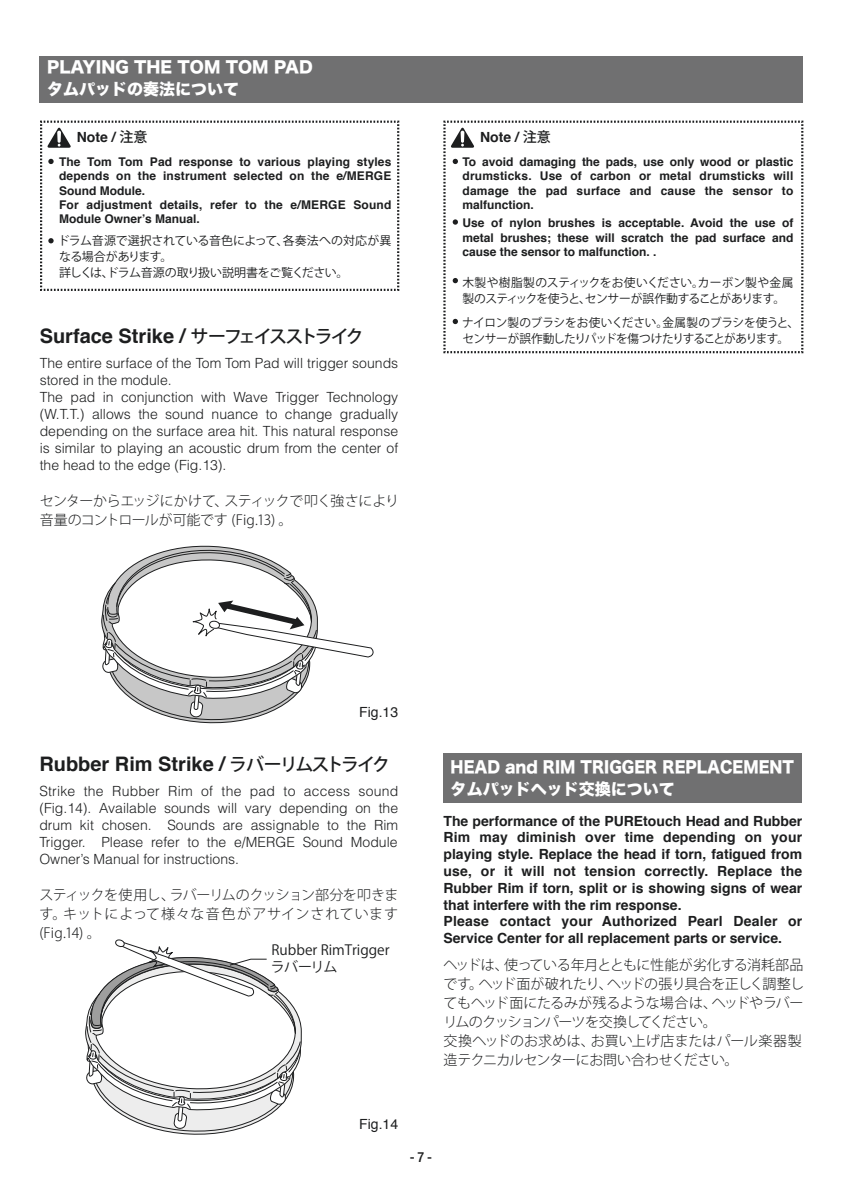
<style>
.page{position:relative;width:842px;height:1191px;background:#fff}
.page>*{position:absolute;margin:0;border:0;box-sizing:border-box;transform-origin:0 0}
.t1{font:700 20px "Helvetica";color:#1d1e1f}
.t2{font:16px/22px "Hira Kaku Std W8";color:#fff;scale:.93 1}
.t3{font:16px/22px "Hira Kaku Std W8";color:#fff}
.t4{font:300 14px/17px "Helvetica";color:#1d1e1f}
.t5{font:700 14px/16.8px "Helvetica";color:#1d1e1f}
.t6{font:300 14px/19px "Koz Go Pro";letter-spacing:-.025em;color:#1d1e1f}
.t7{font:14px/16.8px "Koz Go Pro";color:#1d1e1f}
.t8{font:14px "Helvetica";color:#1d1e1f}
.t9{font:500 condensed 14px "Helvetica Neue";color:#1d1e1f}
.t10{font:700 12px/14.4px "Helvetica";letter-spacing:.015em;color:#1d1e1f;text-align:justify}
.t11{font:12px/16px "Koz Go Pro";letter-spacing:-.02em;color:#1d1e1f}
.t12{font:12px "Koz Go Pro";letter-spacing:-.055em;color:#1d1e1f}
.t13{font:12px "Helvetica Bold 2";color:#1d1e1f}
.s1{font-family:"Koz Go Pro";font-weight:500}
.s2{font-family:"Koz Go Pro";font-weight:500;font-size:18px}
</style>
<div class="page">
<div style="left:40px;top:56px;width:763px;height:47px;background:#707071"></div>
<div style="left:443px;top:753px;width:359px;height:50px;background:#707071"></div>
<svg style="left:101px;top:545px;width:273px;height:179px"></svg>
<svg style="left:85px;top:939px;width:217px;height:196px"></svg>
<svg style="left:443px;top:120px;width:361px;height:234px"></svg>
<svg style="left:40px;top:120px;width:360px;height:171px"></svg>
<p class="t3" style="left:47px;top:56px;width:267px">PLAYING THE TOM TOM PADタムパッドの奏法について</p>
<p class="t5" style="left:77px;top:129px;width:72px">Note / <span class="s1">注意</span></p>
<p class="t5" style="left:480px;top:129px;width:72px">Note / <span class="s1">注意</span></p>
<p class="t10" style="left:462px;top:154px;width:332px">To avoid damaging the pads, use only wood or plastic drumsticks. Use of carbon or metal drumsticks will damage the pad surface and cause the sensor to malfunction.</p>
<p class="t10" style="left:462px;top:216px;width:332px">Use of nylon brushes is acceptable. Avoid the use of metal brushes; these will scratch the pad surface and cause the sensor to malfunction. .</p>
<p class="t11" style="left:462px;top:274px;width:332px">木製や樹脂製のスティックをお使いください。カーボン製や金属製のスティックを使うと、センサーが誤作動することがあります。</p>
<p class="t11" style="left:462px;top:314px;width:339px">ナイロン製のブラシをお使いください。金属製のブラシを使うと、</p>
<h1 class="t1" style="left:40px;top:320px;width:326px">Surface Strike / <span class="s2">サーフェイスストライク</span></h1>
<p class="t12" style="left:462px;top:330px;width:328px">センサーが誤作動したりパッドを傷つけたりすることがあります。</p>
<p class="t4" style="left:40px;top:355px;width:360px">The entire surface of the Tom Tom Pad will trigger sounds stored in the module.<br>The pad in conjunction with Wave Trigger Technology (W.T.T.) allows the sound nuance to change gradually depending on the surface area hit. This natural response is similar to playing an acoustic drum from the center of the head to the edge (Fig.13).</p>
<p class="t6" style="left:40px;top:492px;width:361px">センターからエッジにかけて、スティックで叩く強さにより音量のコントロールが可能です (Fig.13) 。</p>
<p class="t10" style="left:59px;top:154px;width:334px;text-align:left">The Tom Tom Pad response to various playing styles depends on the instrument selected on the e/MERGE Sound Module.<br>For adjustment details, refer to the e/MERGE Sound</p>
<p class="t13" style="left:59px;top:209px;width:142px">Module Owner’s Manual.</p>
<p class="t11" style="left:58px;top:233px;width:335px">ドラム音源で選択されている音色によって、各奏法への対応が異なる場合があります。<br>詳しくは、ドラム音源の取り扱い説明書をご覧ください。</p>
<p class="t8" style="left:359px;top:701px;width:40px">Fig.13</p>
<h1 class="t1" style="left:39px;top:747px;width:352px">Rubber Rim Strike / <span class="s2">ラバーリムストライク</span></h1>
<p class="t4" style="left:39px;top:782px;width:360px;text-align:justify">Strike the Rubber Rim of the pad to access sound (Fig.14). Available sounds will vary depending on the drum kit chosen. Sounds are assignable to the Rim Trigger. Please refer to the e/MERGE Sound Module Owner’s Manual for instructions.</p>
<p class="t6" style="left:39px;top:885px;width:361px;text-align:justify">スティックを使用し、ラバーリムのクッション部分を叩きます。キットによって様々な音色がアサインされています(Fig.14) 。</p>
<p class="t7" style="left:271px;top:942px;width:120px">Rubber RimTriggerラバーリム</p>
<p class="t2" style="left:451px;top:756px;width:371px">HEAD and RIM TRIGGER REPLACEMENTタムパッドヘッド交換について</p>
<p class="t5" style="left:443px;top:812px;width:360px">The performance of the PUREtouch Head and Rubber Rim may diminish over time depending on your playing style. Replace the head if torn, fatigued from use, or it will not tension correctly. Replace the Rubber Rim if torn, split or is showing signs of wear that interfere with the rim response.<br>Please contact your Authorized Pearl Dealer or Service Center for all replacement parts or service.</p>
<p class="t6" style="left:443px;top:955px;width:362px">ヘッドは、使っている年月とともに性能が劣化する消耗部品です。ヘッド面が破れたり、ヘッドの張り具合を正しく調整してもヘッド面にたるみが残るような場合は、ヘッドやラバーリムのクッションパーツを交換してください。<br>交換ヘッドのお求めは、お買い上げ店またはパール楽器製造テクニカルセンターにお問い合わせください。</p>
<p class="t8" style="left:359px;top:1113px;width:40px">Fig.14</p>
<p class="t9" style="left:410px;top:1149px;width:24px">-7-</p>
</div>
